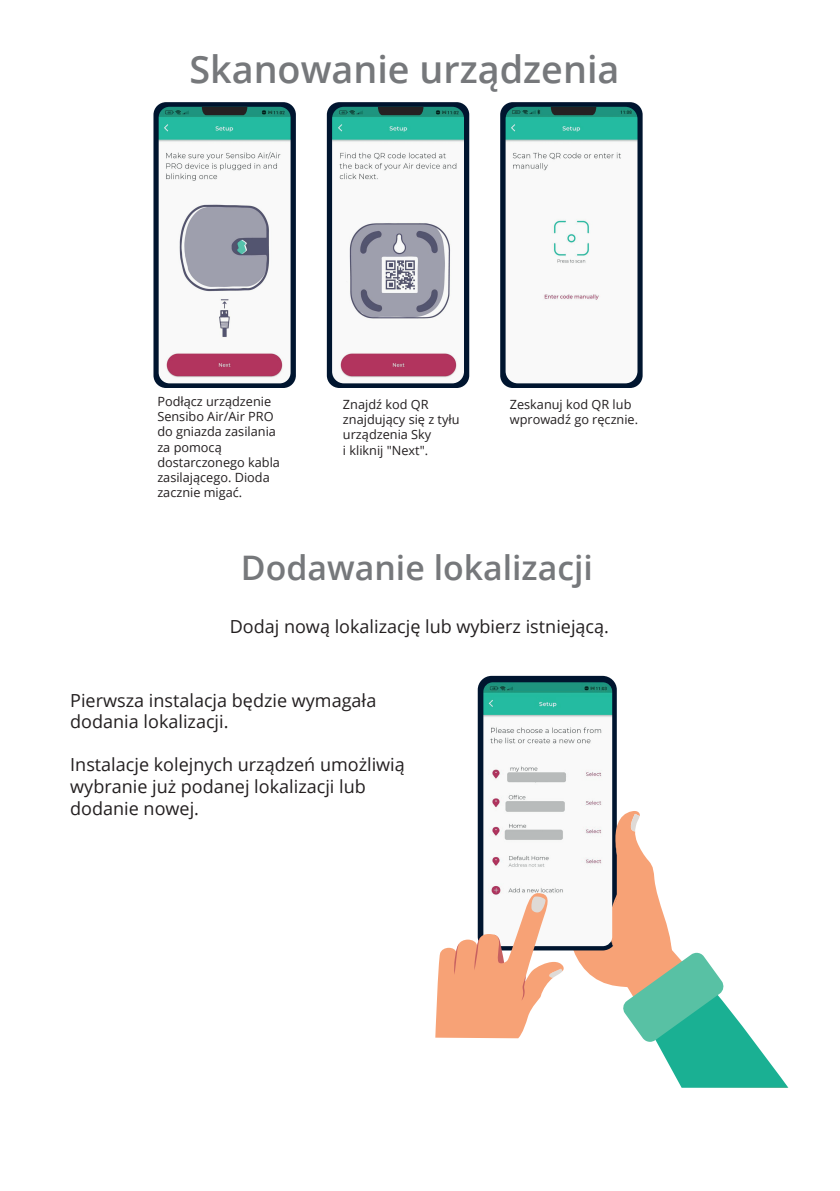
<style>
.page{position:relative;width:840px;height:1191px;background:#fff}
.page>*{position:absolute;margin:0;border:0;box-sizing:border-box;transform-origin:0 0}
.t1{font:600 37.8px "Open Sans";color:#76787b}
.t2{font:600 33.8px "Open Sans";color:#76787b}
.t3{font:18px/21.6px "Open Sans";color:#231f20}
.t4{font:12.6px/15.2px "Open Sans";color:#231f20}
</style>
<div class="page">
<div style="left:477px;top:676px;width:139px;height:274px;background:#00152f;border-radius:14px"></div>
<svg style="left:570px;top:811px;width:218px;height:276px"></svg>
<img style="left:483px;top:682px;width:129px;height:264px">
<svg style="left:435px;top:818px;width:129px;height:220px"></svg>
<div style="left:326px;top:102px;width:143px;height:286px;background:#00152f;border-radius:13px"></div>
<svg style="left:500px;top:102px;width:142px;height:286px;background:#0f233b"></svg>
<div style="left:153px;top:102px;width:143px;height:286px;background:#00152f;border-radius:13px"></div>
<img style="left:158px;top:107px;width:132px;height:276px">
<img style="left:332px;top:107px;width:131px;height:276px">
<img style="left:505px;top:107px;width:132px;height:276px">
<svg style="left:185px;top:107px;width:87px;height:14px"></svg>
<svg style="left:378px;top:107px;width:48px;height:10px"></svg>
<svg style="left:550px;top:107px;width:55px;height:10px"></svg>
<h1 class="t1" style="left:189px;top:43px;width:431px">Skanowanie urządzenia</h1>
<p class="t4" style="left:157px;top:393px;width:124px">Podłącz urządzenie<br>Sensibo Air/Air PRO do gniazda zasilania za pomocą dostarczonego kabla zasilającego. Dioda zacznie migać.</p>
<p class="t4" style="left:343px;top:396px;width:118px">Znajdź kod QR znajdujący się z tyłu urządzenia Sky<br>i kliknij "Next".</p>
<p class="t4" style="left:509px;top:396px;width:130px">Zeskanuj kod QR lub wprowadź go ręcznie.</p>
<h2 class="t2" style="left:241px;top:545px;width:353px">Dodawanie lokalizacji</h2>
<h3 class="t3" style="left:229px;top:615px;width:380px">Dodaj nową lokalizację lub wybierz istniejącą.</h3>
<h3 class="t3" style="left:70px;top:689px;width:307px">Pierwsza instalacja będzie wymagała dodania lokalizacji.</h3>
<h3 class="t3" style="left:70px;top:753px;width:336px">Instalacje kolejnych urządzeń umożliwią wybranie już podanej lokalizacji lub dodanie nowej.</h3>
</div>
